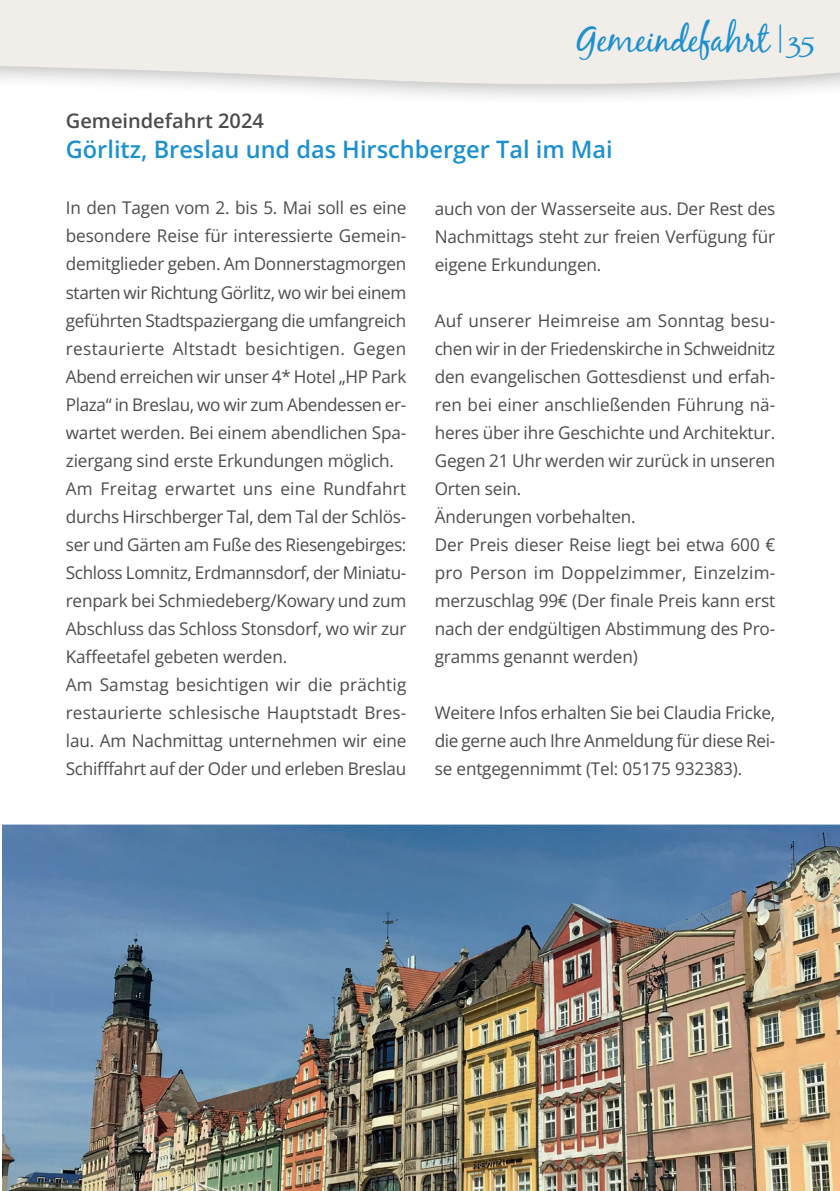
<style>
.page{position:relative;width:840px;height:1191px;background:#fff}
.page>*{position:absolute;margin:0;border:0;box-sizing:border-box;transform-origin:0 0}
.t1{font:36px "Black Jack";letter-spacing:-.02em;color:#1d90d0}
.t2{font:600 24px "Open Sans";color:#1d90d0}
.t3{font:600 20px "Open Sans";color:#4b4c4d}
.t4{font:17.6px/28px "Open Sans";letter-spacing:-.01em;color:#4b4c4d}
.s1{font-size:28px}
</style>
<div class="page">
<svg style="left:0;top:0;width:839px;height:94px;background:#efece8"></svg>
<img style="left:2px;top:824px;width:837px;height:367px">
<h1 class="t1" style="left:577px;top:17px;width:239px">Gemeindefahrt | <span class="s1">35</span></h1>
<p class="t3" style="left:66px;top:107px;width:199px">Gemeindefahrt 2024</p>
<h2 class="t2" style="left:66px;top:133px;width:548px">Görlitz, Breslau und das Hirschberger Tal im Mai</h2>
<p class="t4" style="left:434px;top:194px;width:342px;text-align:justify">auch von der Wasserseite aus. Der Rest des Nachmittags steht zur freien Verfügung für eigene Erkundungen.</p>
<p class="t4" style="left:434px;top:306px;width:342px">Auf unserer Heimreise am Sonntag besu&shy;chen wir in der Friedenskirche in Schweidnitz den evangelischen Gottesdienst und erfah&shy;ren bei einer anschließenden Führung nä&shy;heres über ihre Geschichte und Architektur.<br>Gegen 21 Uhr werden wir zurück in unseren Orten sein.<br>Änderungen vorbehalten.<br>Der Preis dieser Reise liegt bei etwa 600 € pro Person im Doppelzimmer, Einzelzim&shy;merzuschlag 99€ (Der finale Preis kann erst nach der endgültigen Abstimmung des Pro&shy;gramms genannt werden)</p>
<p class="t4" style="left:434px;top:698px;width:342px;text-align:justify">Weitere Infos erhalten Sie bei Claudia Fricke, die gerne auch Ihre Anmeldung für diese Rei&shy;se entgegennimmt (Tel: 05175 932383).</p>
<p class="t4" style="left:66px;top:194px;width:342px">In den Tagen vom 2. bis 5. Mai soll es eine besondere Reise für interessierte Gemein&shy;demitglieder geben. Am Donnerstagmorgen starten wir Richtung Görlitz, wo wir bei einem geführten Stadtspaziergang die umfangreich restaurierte Altstadt besichtigen. Gegen Abend erreichen wir unser 4* Hotel „HP Park Plaza“ in Breslau, wo wir zum Abendessen er&shy;wartet werden. Bei einem abendlichen Spa&shy;ziergang sind erste Erkundungen möglich.<br>Am Freitag erwartet uns eine Rundfahrt durchs Hirschberger Tal, dem Tal der Schlös&shy;ser und Gärten am Fuße des Riesengebirges:<br>Schloss Lomnitz, Erdmannsdorf, der Miniatu&shy;renpark bei Schmiedeberg/Kowary und zum Abschluss das Schloss Stonsdorf, wo wir zur Kaffeetafel gebeten werden.<br>Am Samstag besichtigen wir die prächtig restaurierte schlesische Hauptstadt Bres&shy;lau. Am Nachmittag unternehmen wir eine Schifffahrt auf der Oder und erleben Breslau</p>
</div>
